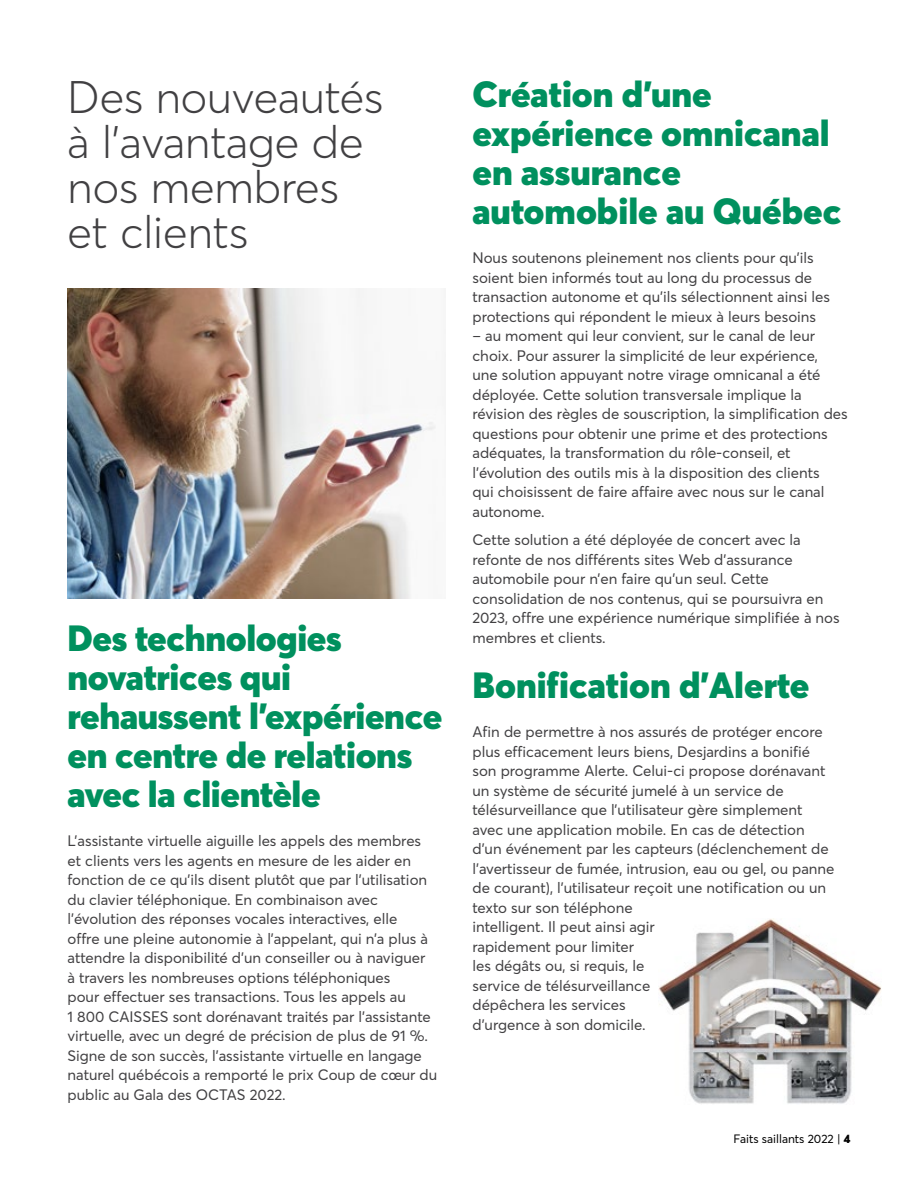
<style>
.page{position:relative;width:918px;height:1188px;background:#fff}
.page>*{position:absolute;margin:0;border:0;box-sizing:border-box;transform-origin:0 0}
.t1{font:300 45px/45px "Desjardins Sans";color:#414042}
.t2{font:900 36px/39px "Desjardins Sans";letter-spacing:-.01em;color:#00905e}
.t3{font:15px/19.5px "Desjardins Sans";color:#414042}
.t4{font:12px "Desjardins Sans";color:#000}
.s1{font-weight:900}
</style>
<div class="page">
<img style="left:68px;top:288px;width:378px;height:310px">
<img style="left:659px;top:918px;width:222px;height:186px">
<h1 class="t1" style="left:68px;top:75px;width:318px">Des nouveautés à l’avantage de nos membres et clients</h1>
<h2 class="t2" style="left:68px;top:618px;width:377px">Des technologies novatrices qui rehaussent l’expérience en centre de relations avec la clientèle</h2>
<p class="t3" style="left:68px;top:831px;width:371px">L’assistante virtuelle aiguille les appels des membres et clients vers les agents en mesure de les aider en fonction de ce qu’ils disent plutôt que par l’utilisation du clavier téléphonique. En combinaison avec l’évolution des réponses vocales interactives, elle<br>offre une pleine autonomie à l’appelant, qui n’a plus à attendre la disponibilité d’un conseiller ou à naviguer<br>à travers les nombreuses options téléphoniques<br>pour effectuer ses transactions. Tous les appels au<br>1 800 CAISSES sont dorénavant traités par l’assistante virtuelle, avec un degré de précision de plus de 91 %.<br>Signe de son succès, l’assistante virtuelle en langage naturel québécois a remporté le prix Coup de cœur du public au Gala des OCTAS 2022.</p>
<h2 class="t2" style="left:472px;top:74px;width:371px">Création d’une expérience omnicanal en assurance automobile au Québec</h2>
<p class="t3" style="left:472px;top:248px;width:359px">Nous soutenons pleinement nos clients pour qu’ils soient bien informés tout au long du processus de transaction autonome et qu’ils sélectionnent ainsi les protections qui répondent le mieux à leurs besoins</p>
<p class="t3" style="left:472px;top:326px;width:377px">– au moment qui leur convient, sur le canal de leur choix. Pour assurer la simplicité de leur expérience,<br>une solution appuyant notre virage omnicanal a été déployée. Cette solution transversale implique la révision des règles de souscription, la simplification des questions pour obtenir une prime et des protections adéquates, la transformation du rôle-conseil, et l’évolution des outils mis à la disposition des clients<br>qui choisissent de faire affaire avec nous sur le canal autonome.</p>
<p class="t3" style="left:472px;top:530px;width:369px">Cette solution a été déployée de concert avec la refonte de nos différents sites Web d’assurance automobile pour n’en faire qu’un seul. Cette consolidation de nos contenus, qui se poursuivra en 2023, offre une expérience numérique simplifiée à nos membres et clients.</p>
<h2 class="t2" style="left:472px;top:665px;width:338px">Bonification d’Alerte</h2>
<p class="t3" style="left:472px;top:722px;width:364px">Afin de permettre à nos assurés de protéger encore plus efficacement leurs biens, Desjardins a bonifié son programme Alerte. Celui-ci propose dorénavant un système de sécurité jumelé à un service de télésurveillance que l’utilisateur gère simplement avec une application mobile. En cas de détection d’un événement par les capteurs (déclenchement de l’avertisseur de fumée, intrusion, eau ou gel, ou panne de courant), l’utilisateur reçoit une notification ou un texto sur son téléphone<br>intelligent. Il peut ainsi agir<br>rapidement pour limiter<br>les dégâts ou, si requis, le<br>service de télésurveillance<br>dépêchera les services<br>d’urgence à son domicile.</p>
<p class="t4" style="left:734px;top:1131px;width:118px">Faits saillants 2022 | <span class="s1">4</span></p>
</div>
